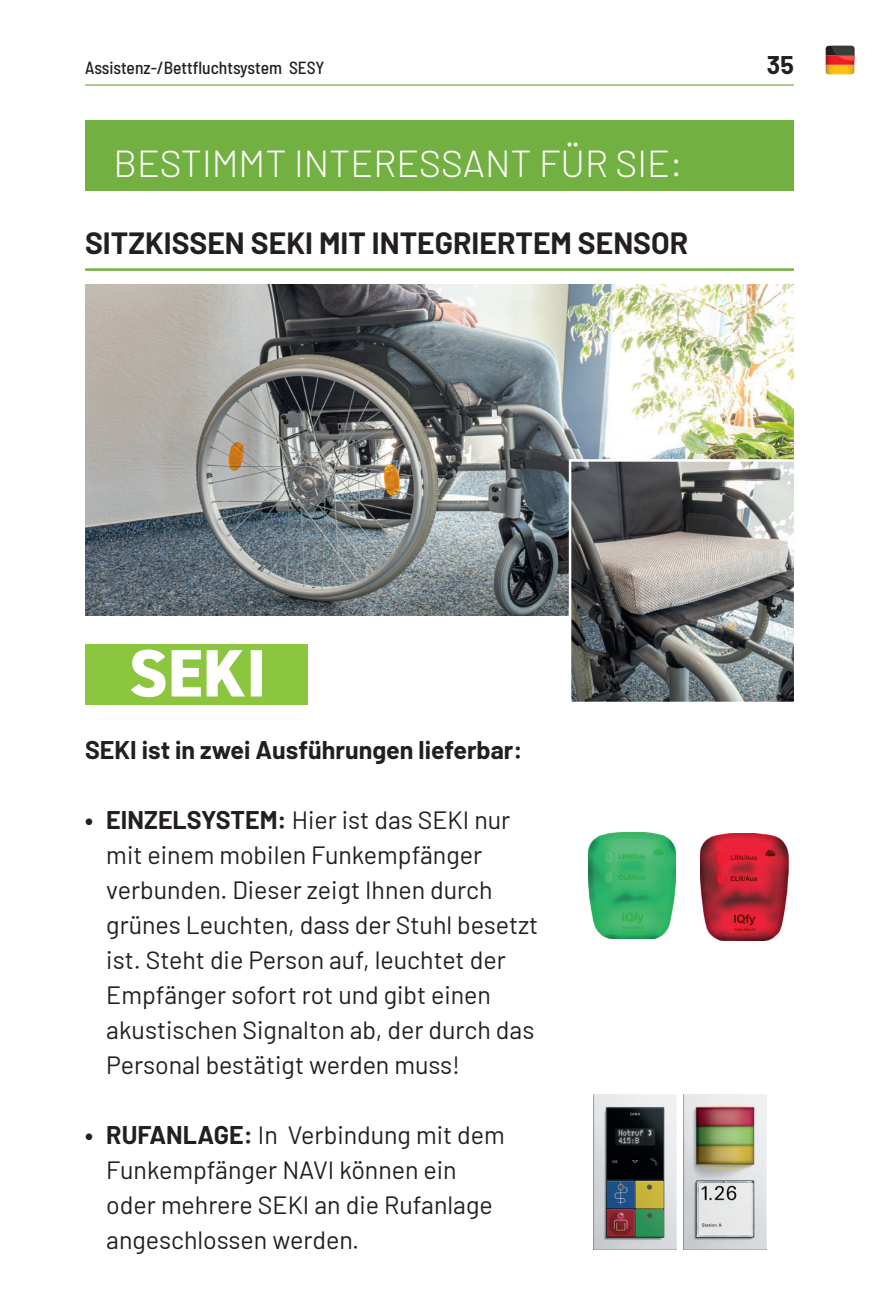
<style>
.page{position:relative;width:879px;height:1304px;background:#fff}
.page>*{position:absolute;margin:0;border:0;box-sizing:border-box;transform-origin:0 0}
.t1{font:300 37.5px "Barlow";color:#fff}
.t2{font:700 30px "Barlow";color:#231f20}
.t3{font:25px/35px "Barlow";color:#231f20}
.t4{font:700 25px "Barlow";color:#231f20}
.t5{font:500 semi-condensed 17.5px "Barlow";color:#231f20}
.s1{font-weight:700}
</style>
<div class="page">
<hr style="left:85px;top:84px;width:709px;height:2px;background:#73b042">
<div style="left:85px;top:120px;width:709px;height:71px;background:#73b042"></div>
<img style="left:85px;top:284px;width:709px;height:331px">
<svg style="left:567px;top:458px;width:227px;height:244px"></svg>
<hr style="left:85px;top:268px;width:709px;height:3px;background:#73b042">
<div style="left:85px;top:644px;width:223px;height:60px;background:#8bc63e"></div>
<svg style="left:131px;top:649px;width:131px;height:48px"></svg>
<img style="left:700px;top:833px;width:88px;height:108px">
<img style="left:588px;top:832px;width:87px;height:107px">
<svg style="left:825px;top:46px;width:29px;height:28px"></svg>
<img style="left:593px;top:1094px;width:83px;height:156px">
<img style="left:684px;top:1094px;width:82px;height:156px">
<p class="t5" style="left:85px;top:55px;width:241px">Assistenz-/Bettfluchtsystem SESY</p>
<p class="t4" style="left:767px;top:47px;width:28px">35</p>
<h1 class="t1" style="left:113px;top:137px;width:570px">BESTIMMT INTERESSANT FÜR SIE:</h1>
<p class="t2" style="left:85px;top:221px;width:604px">SITZKISSEN SEKI MIT INTEGRIERTEM SENSOR</p>
<p class="t4" style="left:85px;top:732px;width:439px">SEKI ist in zwei Ausführungen lieferbar:</p>
<p class="t3" style="left:106px;top:801px;width:433px;text-indent:-21px"><span class="s1">• EINZELSYSTEM:</span> Hier ist das SEKI nur mit einem mobilen Funkempfänger verbunden. Dieser zeigt Ihnen durch grünes Leuchten, dass der Stuhl besetzt ist. Steht die Person auf, leuchtet der Empfänger sofort rot und gibt einen akustischen Signalton ab, der durch das Personal bestätigt werden muss!</p>
<p class="t3" style="left:106px;top:1116px;width:400px;text-indent:-21px"><span class="s1">• RUFANLAGE:</span> In Verbindung mit dem<br>Funkempfänger NAVI können ein oder mehrere SEKI an die Rufanlage angeschlossen werden.</p>
</div>
